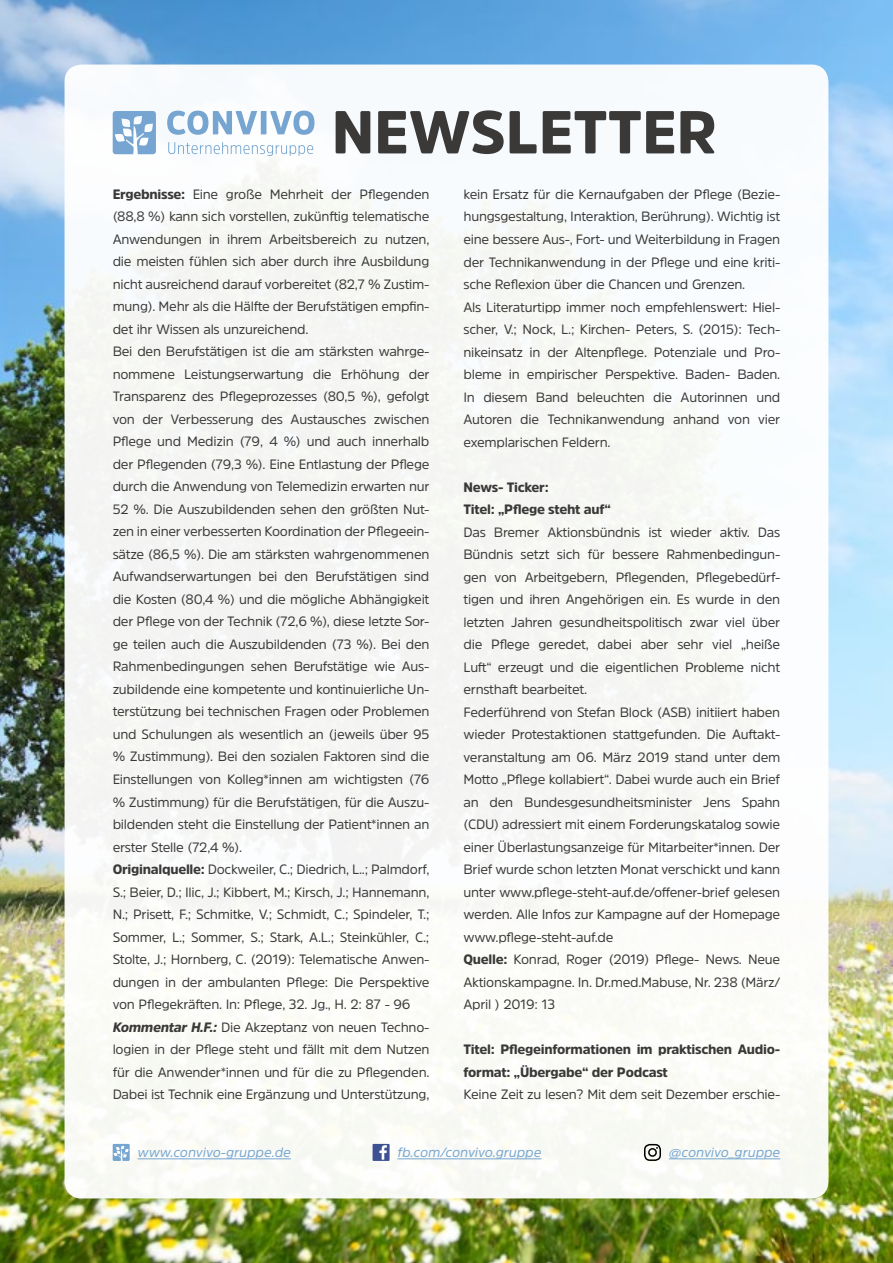
<style>
.page{position:relative;width:893px;height:1263px;background:#fff}
.page>*{position:absolute;margin:0;border:0;box-sizing:border-box;transform-origin:0 0}
.t1{font:900 60px "Amsi Pro";color:#3a3938}
.t2{font:13.5px/22.5px "Amsi Pro";letter-spacing:-.02em;color:#3a3938}
.t3{font:900 13.5px/22.5px "Amsi Pro";letter-spacing:-.02em;color:#3a3938}
.t4{font:italic 13.5px "Amsi Pro";color:#75a5d0}
.s1{font-weight:900}
.s2{font-weight:900;font-style:italic}
</style>
<div class="page">
<img style="left:0;top:0;width:893px;height:1263px">
<div style="left:65px;top:65px;width:763px;height:1133px;background:#f7faf6;border-radius:17px"></div>
<hr style="left:397px;top:1158px;width:144px;height:1px;background:#75a5d0">
<div style="left:373px;top:1144px;width:17px;height:17px;background:#3e5293"></div>
<svg style="left:379px;top:1145px;width:8px;height:15px"></svg>
<hr style="left:669px;top:1158px;width:111px;height:1px;background:#75a5d0">
<hr style="left:138px;top:1158px;width:153px;height:1px;background:#75a5d0">
<svg style="left:113px;top:1144px;width:17px;height:17px"></svg>
<div style="left:644px;top:1144px;width:17px;height:17px;border:2px solid #000;border-radius:5px"></div>
<div style="left:648px;top:1148px;width:9px;height:9px;border:2px solid #000;border-radius:50%"></div>
<svg style="left:113px;top:111px;width:43px;height:43px"></svg>
<svg style="left:168px;top:142px;width:145px;height:14px"></svg>
<svg style="left:167px;top:111px;width:147px;height:24px"></svg>
<h1 class="t1" style="left:332px;top:91px;width:386px">NEWSLETTER</h1>
<p class="t2" style="left:113px;top:182px;width:318px"><span class="s1">Ergebnisse:</span> Eine große Mehrheit der Pflegenden (88,8 %) kann sich vorstellen, zukünftig telematische Anwendungen in ihrem Arbeitsbereich zu nutzen, die meisten fühlen sich aber durch ihre Ausbildung nicht ausreichend darauf vorbereitet (82,7 % Zustim&shy;mung). Mehr als die Hälfte der Berufstätigen empfin&shy;det ihr Wissen als unzureichend.<br>Bei den Berufstätigen ist die am stärksten wahrge&shy;nommene Leistungserwartung die Erhöhung der Transparenz des Pflegeprozesses (80,5 %), gefolgt von der Verbesserung des Austausches zwischen Pflege und Medizin (79, 4 %) und auch innerhalb der Pflegenden (79,3 %). Eine Entlastung der Pflege durch die Anwendung von Telemedizin erwarten nur 52 %. Die Auszubildenden sehen den größten Nut&shy;zen in einer verbesserten Koordination der Pflegeein&shy;sätze (86,5 %). Die am stärksten wahrgenommenen Aufwandserwartungen bei den Berufstätigen sind die Kosten (80,4 %) und die mögliche Abhängigkeit der Pflege von der Technik (72,6 %), diese letzte Sor&shy;ge teilen auch die Auszubildenden (73 %). Bei den Rahmenbedingungen sehen Berufstätige wie Aus&shy;zubildende eine kompetente und kontinuierliche Un&shy;terstützung bei technischen Fragen oder Problemen und Schulungen als wesentlich an (jeweils über 95 % Zustimmung). Bei den sozialen Faktoren sind die Einstellungen von Kolleg*innen am wichtigsten (76 % Zustimmung) für die Berufstätigen, für die Auszu&shy;bildenden steht die Einstellung der Patient*innen an erster Stelle (72,4 %).<br><span class="s1">Originalquelle:</span> Dockweiler, C.; Diedrich, L..; Palmdorf, S.; Beier, D.; Ilic, J.; Kibbert, M.; Kirsch, J.; Hannemann, N.; Prisett, F.; Schmitke, V.; Schmidt, C.; Spindeler, T.; Sommer, L.; Sommer, S.; Stark, A.L.; Steinkühler, C.; Stolte, J.; Hornberg, C. (2019): Telematische Anwen&shy;dungen in der ambulanten Pflege: Die Perspektive von Pflegekräften. In: Pflege, 32. Jg., H. 2: 87 - 96<br><span class="s2">Kommentar H.F.:</span> Die Akzeptanz von neuen Techno&shy;logien in der Pflege steht und fällt mit dem Nutzen für die Anwender*innen und für die zu Pflegenden.<br>Dabei ist Technik eine Ergänzung und Unterstützung,</p>
<p class="t2" style="left:463px;top:183px;width:318px">kein Ersatz für die Kernaufgaben der Pflege (Bezie&shy;hungsgestaltung, Interaktion, Berührung). Wichtig ist eine bessere Aus-, Fort- und Weiterbildung in Fragen der Technikanwendung in der Pflege und eine kriti&shy;sche Reflexion über die Chancen und Grenzen.<br>Als Literaturtipp immer noch empfehlenswert: Hiel&shy;scher, V.; Nock, L.; Kirchen- Peters, S. (2015): Tech&shy;nikeinsatz in der Altenpflege. Potenziale und Pro&shy;bleme in empirischer Perspektive. Baden- Baden.<br>In diesem Band beleuchten die Autorinnen und Autoren die Technikanwendung anhand von vier exemplarischen Feldern.</p>
<p class="t3" style="left:463px;top:475px;width:149px">News- Ticker:<br>Titel: „Pflege steht auf“</p>
<p class="t2" style="left:463px;top:520px;width:318px">Das Bremer Aktionsbündnis ist wieder aktiv. Das Bündnis setzt sich für bessere Rahmenbedingun&shy;gen von Arbeitgebern, Pflegenden, Pflegebedürf&shy;tigen und ihren Angehörigen ein. Es wurde in den letzten Jahren gesundheitspolitisch zwar viel über die Pflege geredet, dabei aber sehr viel „heiße Luft“ erzeugt und die eigentlichen Probleme nicht ernsthaft bearbeitet.<br>Federführend von Stefan Block (ASB) initiiert haben wieder Protestaktionen stattgefunden. Die Auftakt&shy;veranstaltung am 06. März 2019 stand unter dem Motto „Pflege kollabiert“. Dabei wurde auch ein Brief an den Bundesgesundheitsminister Jens Spahn (CDU) adressiert mit einem Forderungskatalog sowie einer Überlastungsanzeige für Mitarbeiter*innen. Der Brief wurde schon letzten Monat verschickt und kann unter www.pflege-steht-auf.de/offener-brief gelesen werden. Alle Infos zur Kampagne auf der Homepage www.pflege-steht-auf.de<br><span class="s1">Quelle:</span> Konrad, Roger (2019) Pflege- News. Neue Aktionskampagne. In. Dr.med.Mabuse, Nr. 238 (März/ April ) 2019: 13</p>
<p class="t3" style="left:463px;top:1038px;width:318px">Titel: Pflegeinformationen im praktischen Audio&shy;format: „Übergabe“ der Podcast</p>
<p class="t2" style="left:463px;top:1083px;width:318px">Keine Zeit zu lesen? Mit dem seit Dezember erschie-</p>
<p class="t4" style="left:138px;top:1143px;width:155px">www.convivo-gruppe.de</p>
<p class="t4" style="left:397px;top:1143px;width:145px">fb.com/convivo.gruppe</p>
<p class="t4" style="left:669px;top:1143px;width:113px">@convivo_gruppe</p>
</div>
